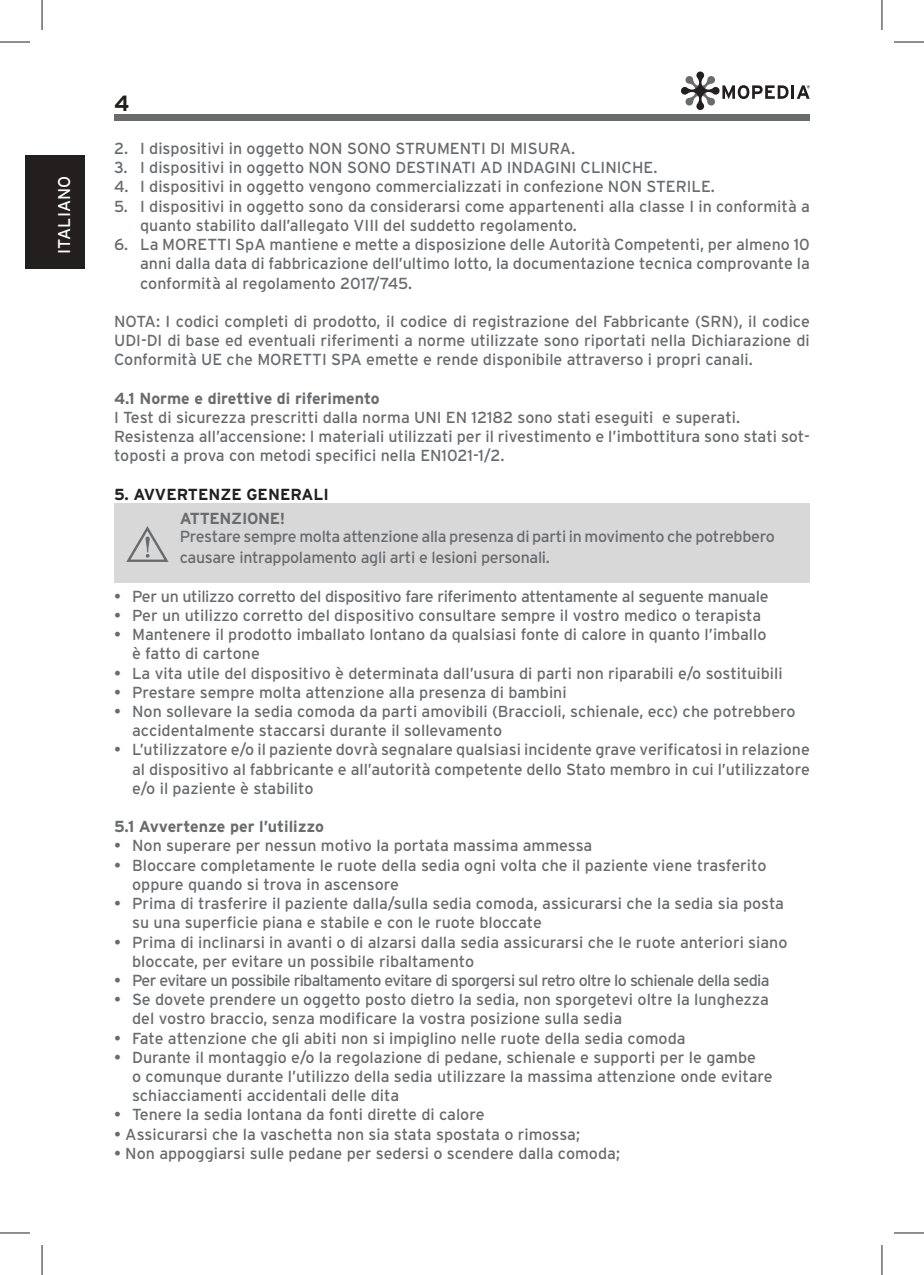
<style>
.page{position:relative;width:924px;height:1275px;background:#fff}
.page>*{position:absolute;margin:0;border:0;box-sizing:border-box;transform-origin:0 0}
.t1{font:700 22px "Interstate";color:#241f1f}
.t2{font:17px "Interstate";letter-spacing:.005em;color:#fff}
.t3{font:16px/19.2px "Interstate";color:#686c6f}
.t4{font:16px/20.4px "Interstate";letter-spacing:-.02em;color:#686c6f}
.t5{font:16px "Interstate";letter-spacing:-.04em;color:#686c6f}
.t6{font:700 16px "Interstate";color:#686c6f}
.t7{font:700 16px "Interstate";color:#241f1f}
.t8{font:700 16px "Interstate";letter-spacing:-.02em;color:#686c6f}
</style>
<div class="page">
<div style="left:114px;top:114px;width:695px;height:7px;background:#686c6f"></div>
<svg style="left:681px;top:71px;width:128px;height:39px"></svg>
<div style="left:25px;top:155px;width:60px;height:114px;background:#241f1f"></div>
<div style="left:114px;top:503px;width:695px;height:79px;background:#d8d8d9"></div>
<svg style="left:126px;top:526px;width:42px;height:36px"></svg>
<hr style="left:0;top:42px;width:30px;height:1px;background:#241f1f">
<hr style="left:893px;top:42px;width:30px;height:1px;background:#241f1f">
<hr style="left:0;top:1232px;width:30px;height:1px;background:#241f1f">
<hr style="left:893px;top:1232px;width:30px;height:1px;background:#241f1f">
<hr style="left:42px;top:0;width:1px;height:30px;background:#241f1f">
<hr style="left:42px;top:1245px;width:1px;height:30px;background:#241f1f">
<hr style="left:881px;top:0;width:1px;height:30px;background:#241f1f">
<hr style="left:881px;top:1245px;width:1px;height:30px;background:#241f1f">
<p class="t2" style="left:54px;top:254px;width:79px;rotate:-90deg">ITALIANO</p>
<h1 class="t1" style="left:114px;top:91px;width:17px">4</h1>
<p class="t3" style="left:114px;top:139px;width:462px">2. I dispositivi in oggetto NON SONO STRUMENTI DI MISURA.</p>
<p class="t3" style="left:114px;top:158px;width:544px">3. I dispositivi in oggetto NON SONO DESTINATI AD INDAGINI CLINICHE.</p>
<p class="t3" style="left:114px;top:177px;width:602px">4. I dispositivi in oggetto vengono commercializzati in confezione NON STERILE.</p>
<p class="t3" style="left:140px;top:196px;width:671px;text-indent:-26px">5. I dispositivi in oggetto sono da considerarsi come appartenenti alla classe I in conformità a quanto stabilito dall’allegato VIII del suddetto regolamento.</p>
<p class="t3" style="left:140px;top:235px;width:671px;text-align:justify;text-indent:-26px">6. La MORETTI SpA mantiene e mette a disposizione delle Autorità Competenti, per almeno 10 anni dalla data di fabbricazione dell’ultimo lotto, la documentazione tecnica comprovante la conformità al regolamento 2017/745.</p>
<p class="t3" style="left:114px;top:311px;width:697px;text-align:justify">NOTA: I codici completi di prodotto, il codice di registrazione del Fabbricante (SRN), il codice UDI-DI di base ed eventuali riferimenti a norme utilizzate sono riportati nella Dichiarazione di Conformità UE che MORETTI SPA emette e rende disponibile attraverso i propri canali.</p>
<p class="t6" style="left:114px;top:389px;width:267px">4.1 Norme e direttive di riferimento</p>
<p class="t3" style="left:114px;top:407px;width:697px">I Test di sicurezza prescritti dalla norma UNI EN 12182 sono stati eseguiti e superati.<br>Resistenza all’accensione: I materiali utilizzati per il rivestimento e l’imbottitura sono stati sot&shy;toposti a prova con metodi specifici nella EN1021-1/2.</p>
<p class="t7" style="left:114px;top:485px;width:216px">5. AVVERTENZE GENERALI</p>
<p class="t8" style="left:180px;top:510px;width:107px">ATTENZIONE!</p>
<p class="t4" style="left:180px;top:526px;width:596px">Prestare sempre molta attenzione alla presenza di parti in movimento che potrebbero causare intrappolamento agli arti e lesioni personali.</p>
<p class="t4" style="left:114px;top:586px;width:655px">• Per un utilizzo corretto del dispositivo fare riferimento attentamente al seguente manuale</p>
<p class="t3" style="left:114px;top:605px;width:648px">• Per un utilizzo corretto del dispositivo consultare sempre il vostro medico o terapista</p>
<p class="t3" style="left:132px;top:625px;width:635px;text-indent:-18px">• Mantenere il prodotto imballato lontano da qualsiasi fonte di calore in quanto l’imballo è fatto di cartone</p>
<p class="t3" style="left:114px;top:663px;width:669px">• La vita utile del dispositivo è determinata dall’usura di parti non riparabili e/o sostituibili</p>
<p class="t3" style="left:114px;top:682px;width:454px">• Prestare sempre molta attenzione alla presenza di bambini</p>
<p class="t3" style="left:132px;top:701px;width:664px;text-indent:-18px">• Non sollevare la sedia comoda da parti amovibili (Braccioli, schienale, ecc) che potrebbero accidentalmente staccarsi durante il sollevamento</p>
<p class="t3" style="left:132px;top:740px;width:679px;text-align:justify;text-indent:-18px">• L’utilizzatore e/o il paziente dovrà segnalare qualsiasi incidente grave verificatosi in relazione al dispositivo al fabbricante e all’autorità competente dello Stato membro in cui l’utilizzatore e/o il paziente è stabilito</p>
<p class="t6" style="left:114px;top:817px;width:211px">5.1 Avvertenze per l’utilizzo</p>
<p class="t3" style="left:114px;top:836px;width:479px">• Non superare per nessun motivo la portata massima ammessa</p>
<p class="t3" style="left:132px;top:855px;width:635px;text-indent:-18px">• Bloccare completamente le ruote della sedia ogni volta che il paziente viene trasferito oppure quando si trova in ascensore</p>
<p class="t3" style="left:132px;top:893px;width:653px;text-indent:-18px">• Prima di trasferire il paziente dalla/sulla sedia comoda, assicurarsi che la sedia sia posta su una superficie piana e stabile e con le ruote bloccate</p>
<p class="t3" style="left:132px;top:932px;width:656px;text-indent:-18px">• Prima di inclinarsi in avanti o di alzarsi dalla sedia assicurarsi che le ruote anteriori siano bloccate, per evitare un possibile ribaltamento</p>
<p class="t5" style="left:114px;top:971px;width:656px">• Per evitare un possibile ribaltamento evitare di sporgersi sul retro oltre lo schienale della sedia</p>
<p class="t3" style="left:132px;top:989px;width:638px;text-indent:-18px">• Se dovete prendere un oggetto posto dietro la sedia, non sporgetevi oltre la lunghezza del vostro braccio, senza modificare la vostra posizione sulla sedia</p>
<p class="t3" style="left:114px;top:1028px;width:573px">• Fate attenzione che gli abiti non si impiglino nelle ruote della sedia comoda</p>
<p class="t3" style="left:132px;top:1047px;width:641px;text-indent:-18px">• Durante il montaggio e/o la regolazione di pedane, schienale e supporti per le gambe<br>o comunque durante l’utilizzo della sedia utilizzare la massima attenzione onde evitare schiacciamenti accidentali delle dita</p>
<p class="t3" style="left:114px;top:1105px;width:372px">• Tenere la sedia lontana da fonti dirette di calore</p>
<p class="t3" style="left:114px;top:1124px;width:467px">• Assicurarsi che la vaschetta non sia stata spostata o rimossa;</p>
<p class="t3" style="left:114px;top:1143px;width:507px">• Non appoggiarsi sulle pedane per sedersi o scendere dalla comoda;</p>
</div>
